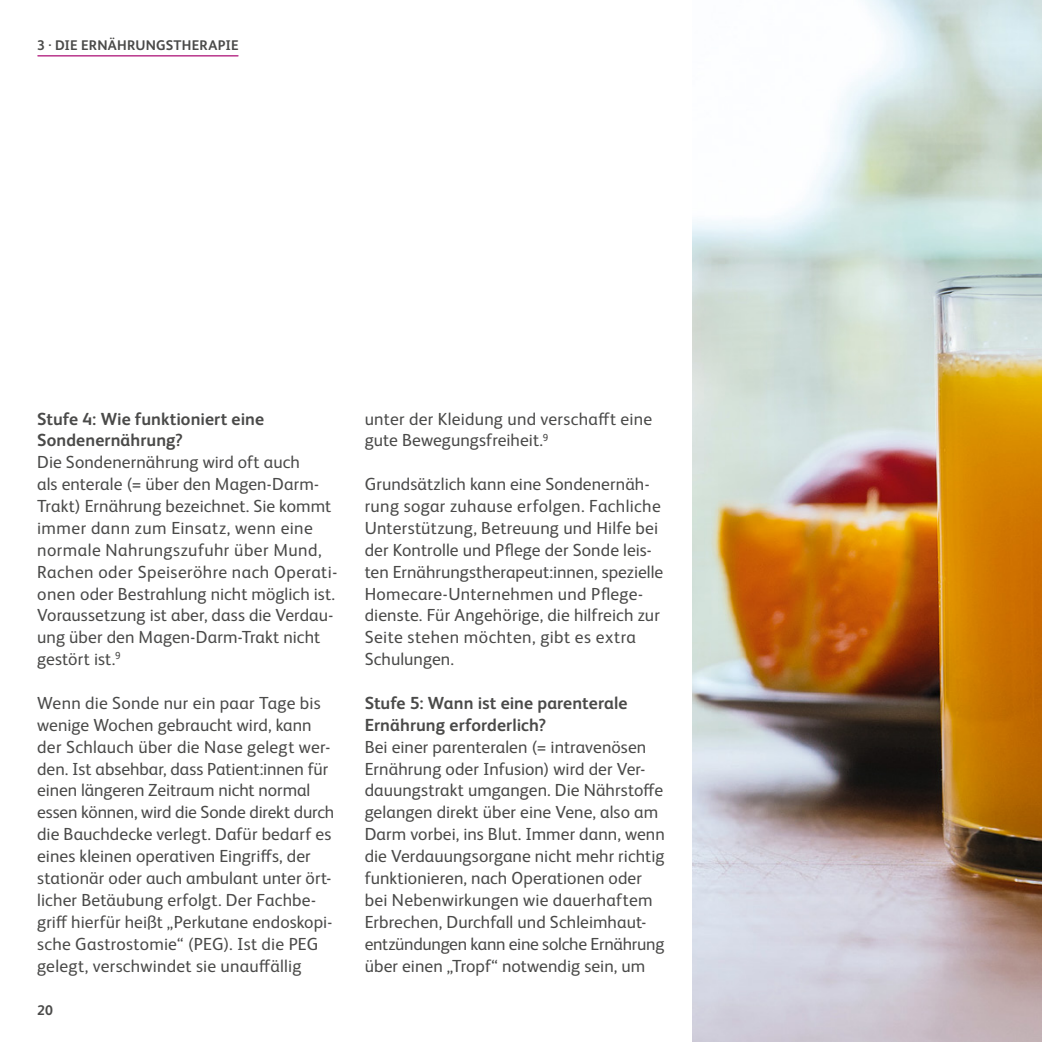
<style>
.page{position:relative;width:1042px;height:1042px;background:#fff}
.page>*{position:absolute;margin:0;border:0;box-sizing:border-box;transform-origin:0 0}
.t1{font:17.5px/21.9px "BMS Humanity";letter-spacing:.005em;color:#4a4a49}
.t2{font:700 17.5px/21.9px "BMS Humanity";letter-spacing:.005em;color:#4a4a49}
.t3{font:700 14px "BMS Humanity";letter-spacing:.015em;color:#4a4a49}
</style>
<div class="page">
<img style="left:692px;top:0;width:350px;height:1042px">
<hr style="left:38px;top:55px;width:200px;height:2px;background:#b9348b">
<p class="t3" style="left:37px;top:35px;width:203px">3 · DIE ERNÄHRUNGSTHERAPIE</p>
<p class="t2" style="left:37px;top:407px;width:228px">Stufe 4: Wie funktioniert eine<br>Sondenernährung?</p>
<p class="t1" style="left:37px;top:450px;width:301px">Die Sondenernährung wird oft auch<br>als enterale (= über den Magen-Darm-Trakt) Ernährung bezeichnet. Sie kommt immer dann zum Einsatz, wenn eine normale Nahrungszufuhr über Mund, Rachen oder Speiseröhre nach Operati&shy;onen oder Bestrahlung nicht möglich ist.<br>Voraussetzung ist aber, dass die Verdau&shy;ung über den Magen-Darm-Trakt nicht gestört ist.<sup>9</sup></p>
<p class="t1" style="left:37px;top:691px;width:299px">Wenn die Sonde nur ein paar Tage bis wenige Wochen gebraucht wird, kann der Schlauch über die Nase gelegt wer&shy;den. Ist absehbar, dass Patient:innen für einen längeren Zeitraum nicht normal essen können, wird die Sonde direkt durch die Bauchdecke verlegt. Dafür bedarf es eines kleinen operativen Eingriffs, der stationär oder auch ambulant unter ört&shy;licher Betäubung erfolgt. Der Fachbe&shy;griff hierfür heißt „Perkutane endoskopi&shy;sche Gastrostomie“ (PEG). Ist die PEG gelegt, verschwindet sie unauffällig</p>
<p class="t3" style="left:37px;top:1000px;width:17px">20</p>
<p class="t1" style="left:365px;top:406px;width:289px">unter der Kleidung und verschafft eine gute Bewegungsfreiheit.<sup>9</sup></p>
<p class="t1" style="left:365px;top:472px;width:300px">Grundsätzlich kann eine Sondenernäh&shy;rung sogar zuhause erfolgen. Fachliche Unterstützung, Betreuung und Hilfe bei der Kontrolle und Pflege der Sonde leis&shy;ten Ernährungstherapeut:innen, spezielle Homecare-Unternehmen und Pflege&shy;dienste. Für Angehörige, die hilfreich zur Seite stehen möchten, gibt es extra Schulungen.</p>
<p class="t2" style="left:365px;top:691px;width:264px">Stufe 5: Wann ist eine parenterale<br>Ernährung erforderlich?</p>
<p class="t1" style="left:365px;top:734px;width:302px">Bei einer parenteralen (= intravenösen Ernährung oder Infusion) wird der Ver&shy;dauungstrakt umgangen. Die Nährstoffe gelangen direkt über eine Vene, also am Darm vorbei, ins Blut. Immer dann, wenn die Verdauungsorgane nicht mehr richtig funktionieren, nach Operationen oder bei Nebenwirkungen wie dauerhaftem Erbrechen, Durchfall und Schleimhaut&shy;entzündungen kann eine solche Ernährung über einen „Tropf“ notwendig sein, um</p>
</div>
